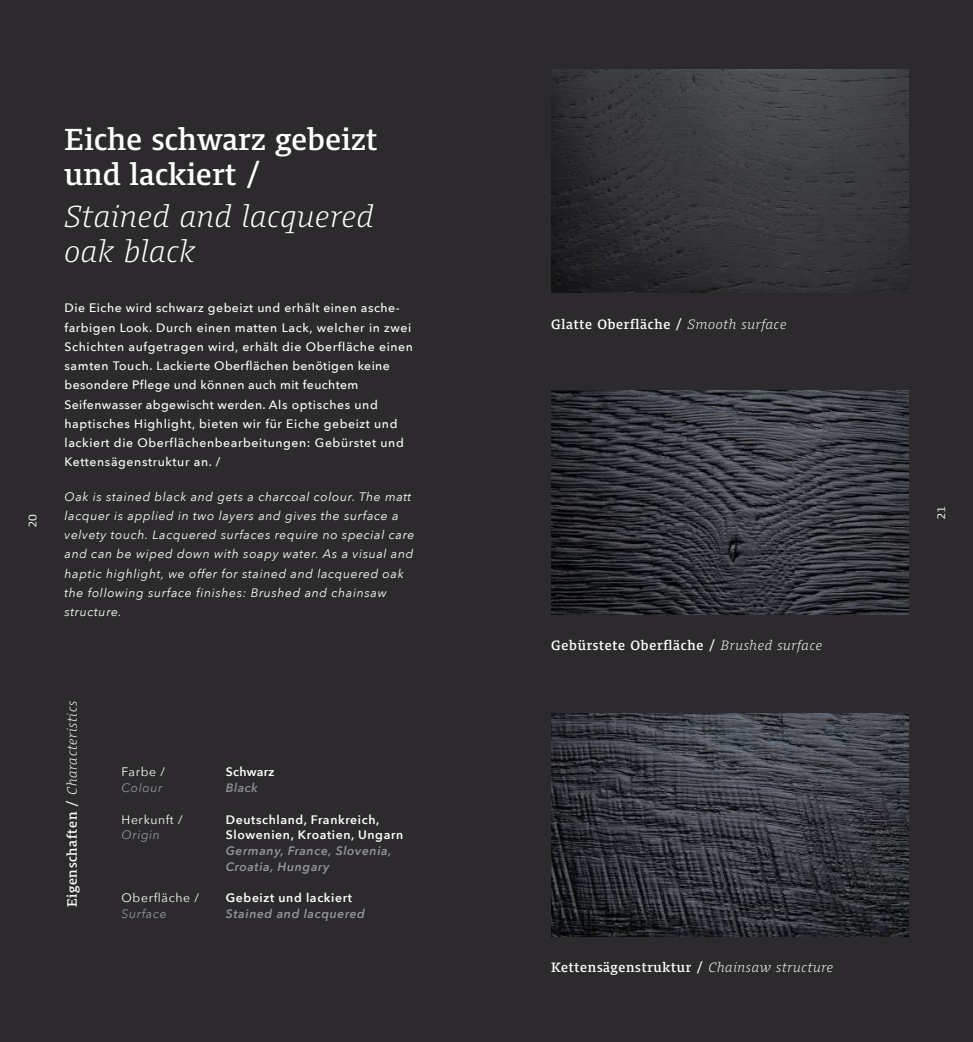
<style>
.page{position:relative;width:973px;height:1042px;background:#fff}
.page>*{position:absolute;margin:0;border:0;box-sizing:border-box;transform-origin:0 0}
.t1{font:500 31.5px/35px "Harrison Serif Pro";letter-spacing:.01em;color:#fff}
.t2{font:italic 300 31.5px/35px "Harrison Serif Pro";letter-spacing:.025em;color:#fff}
.t3{font:500 14px "Harrison Serif Pro";letter-spacing:.05em;color:#fff}
.t4{font:italic 300 14px "Harrison Serif Pro";letter-spacing:.05em;color:#fff}
.t5{font:500 12.25px/19.2px "Avenir Next";letter-spacing:.05em;color:#fff}
.t6{font:italic 12.25px/19.2px "Avenir Next";letter-spacing:.05em;color:#fff}
.t7{font:600 12.25px/15.8px "Avenir Next";letter-spacing:.05em;color:#fff}
.t8{font:italic 600 12.25px/15.8px "Avenir Next";letter-spacing:.05em;color:#939598}
.t9{font:12.25px "Avenir Next";letter-spacing:.05em;color:#fff}
.t10{font:italic 12.25px "Avenir Next";letter-spacing:.05em;color:#939598}
.t11{font:600 12.25px "Avenir Next";letter-spacing:.02em;color:#fff}
.t12{font:italic 600 12.25px "Avenir Next";letter-spacing:.03em;color:#8a8c8f}
.t13{font:11.38px "Harrison Serif Pro";color:#fff}
.s1{font-weight:500;font-style:normal}
.s2{font-weight:300;font-style:italic}
</style>
<div class="page">
<div style="left:0;top:0;width:972px;height:1042px;background:#2c2a2c"></div>
<img style="left:551px;top:69px;width:357px;height:224px">
<img style="left:551px;top:391px;width:357px;height:223px">
<img style="left:551px;top:713px;width:357px;height:223px">
<p class="t13" style="left:24px;top:527px;width:14px;rotate:-90deg">20</p>
<h1 class="t1" style="left:64px;top:119px;width:314px">Eiche schwarz gebeizt und lackiert /</h1>
<h1 class="t2" style="left:64px;top:196px;width:310px">Stained and lacquered oak black</h1>
<p class="t5" style="left:64px;top:298px;width:350px">Die Eiche wird schwarz gebeizt und erhält einen asche&shy;farbigen Look. Durch einen matten Lack, welcher in zwei Schichten aufgetragen wird, erhält die Oberfläche einen samten Touch. Lackierte Oberflächen benötigen keine besondere Pflege und können auch mit feuchtem Seifenwasser abgewischt werden. Als optisches und haptisches Highlight, bieten wir für Eiche gebeizt und lackiert die Oberflächenbearbeitungen: Gebürstet und Kettensägenstruktur an. /</p>
<p class="t6" style="left:64px;top:486px;width:351px">Oak is stained black and gets a charcoal colour. The matt lacquer is applied in two layers and gives the surface a velvety touch. Lacquered surfaces require no special care and can be wiped down with soapy water. As a visual and haptic highlight, we offer for stained and lacquered oak the following surface finishes: Brushed and chainsaw structure.</p>
<p class="t4" style="left:62px;top:907px;width:208px;rotate:-90deg"><span class="s1">Eigenschaften /</span> Characteristics</p>
<p class="t9" style="left:122px;top:762px;width:45px">Farbe /</p>
<p class="t10" style="left:122px;top:777px;width:42px">Colour</p>
<p class="t9" style="left:122px;top:809px;width:63px">Herkunft /</p>
<p class="t10" style="left:122px;top:825px;width:40px">Origin</p>
<p class="t9" style="left:122px;top:888px;width:79px">Oberfläche /</p>
<p class="t10" style="left:122px;top:903px;width:47px">Surface</p>
<p class="t11" style="left:226px;top:761px;width:50px">Schwarz</p>
<p class="t12" style="left:226px;top:777px;width:33px">Black</p>
<p class="t7" style="left:226px;top:811px;width:179px">Deutschland, Frankreich,<br>Slowenien, Kroatien, Ungarn</p>
<p class="t8" style="left:226px;top:842px;width:167px">Germany, France, Slovenia,<br>Croatia, Hungary</p>
<p class="t7" style="left:226px;top:890px;width:127px">Gebeizt und lackiert</p>
<p class="t8" style="left:226px;top:905px;width:141px">Stained and lacquered</p>
<p class="t3" style="left:551px;top:314px;width:237px">Glatte Oberfläche / <span class="s2">Smooth surface</span></p>
<p class="t3" style="left:551px;top:635px;width:272px">Gebürstete Oberfläche / <span class="s2">Brushed surface</span></p>
<p class="t13" style="left:932px;top:518px;width:13px;rotate:-90deg">21</p>
<p class="t3" style="left:551px;top:957px;width:284px">Kettensägenstruktur / <span class="s2">Chainsaw structure</span></p>
</div>
